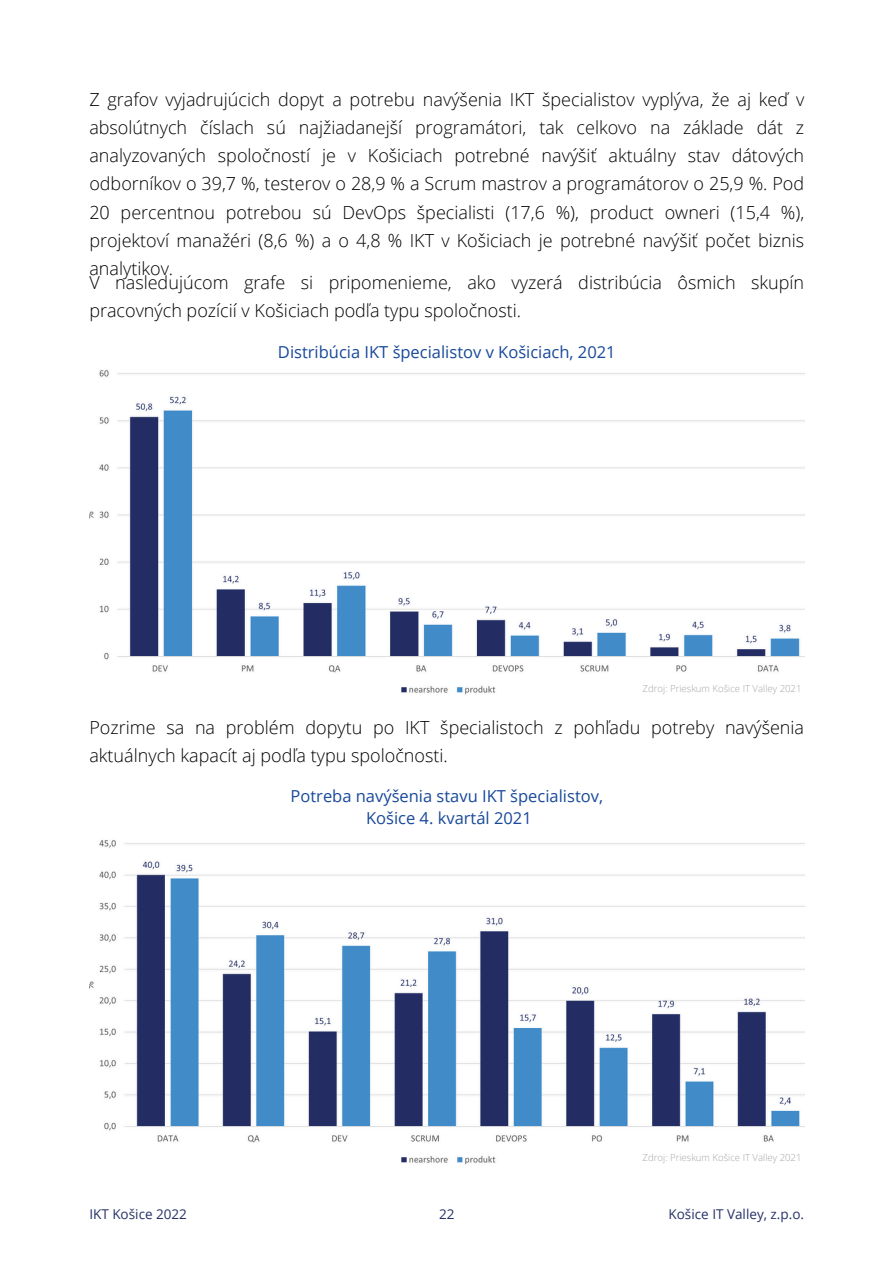
<style>
.page{position:relative;width:894px;height:1264px;background:#fff}
.page>*{position:absolute;margin:0;border:0;box-sizing:border-box;transform-origin:0 0}
.t1{font:300 18px/28.2px "Open Sans";color:#000}
.t2{font:16.5px/22.5px "Open Sans";color:#18499a;text-align:center}
.t3{font:13.5px "Open Sans";color:#263167}
.t4{font:300 9.6px "Open Sans";color:#a6a6a6}
</style>
<div class="page">
<img style="left:89px;top:370px;width:715px;height:325px">
<img style="left:89px;top:840px;width:715px;height:325px">
<h1 class="t1" style="left:89px;top:85px;width:716px;text-align:justify">Z grafov vyjadrujúcich dopyt a potrebu navýšenia IKT špecialistov vyplýva, že aj keď v absolútnych číslach sú najžiadanejší programátori, tak celkovo na základe dát z analyzovaných spoločností je v Košiciach potrebné navýšiť aktuálny stav dátových odborníkov o 39,7 %, testerov o 28,9 % a Scrum mastrov a programátorov o 25,9 %. Pod 20 percentnou potrebou sú DevOps špecialisti (17,6 %), product owneri (15,4 %), projektoví manažéri (8,6 %) a o 4,8 % IKT v Košiciach je potrebné navýšiť počet biznis analytikov.</h1>
<h1 class="t1" style="left:89px;top:268px;width:716px">V nasledujúcom grafe si pripomenieme, ako vyzerá distribúcia ôsmich skupín pracovných pozícií v Košiciach podľa typu spoločnosti.</h1>
<h1 class="t2" style="left:278px;top:340px;width:339px">Distribúcia IKT špecialistov v Košiciach, 2021</h1>
<h1 class="t4" style="left:642px;top:682px;width:160px">Zdroj: Prieskum Košice IT Valley 2021</h1>
<h2 class="t1" style="left:89px;top:713px;width:716px">Pozrime sa na problém dopytu po IKT špecialistoch z pohľadu potreby navýšenia aktuálnych kapacít aj podľa typu spoločnosti.</h2>
<p class="t2" style="left:290px;top:783px;width:314px">Potreba navýšenia stavu IKT špecialistov,<br>Košice 4. kvartál 2021</p>
<p class="t4" style="left:642px;top:1150px;width:160px">Zdroj: Prieskum Košice IT Valley 2021</p>
<p class="t3" style="left:89px;top:1204px;width:99px">IKT Košice 2022</p>
<p class="t3" style="left:439px;top:1204px;width:17px">22</p>
<h1 class="t3" style="left:668px;top:1204px;width:137px">Košice IT Valley, z.p.o.</h1>
</div>
